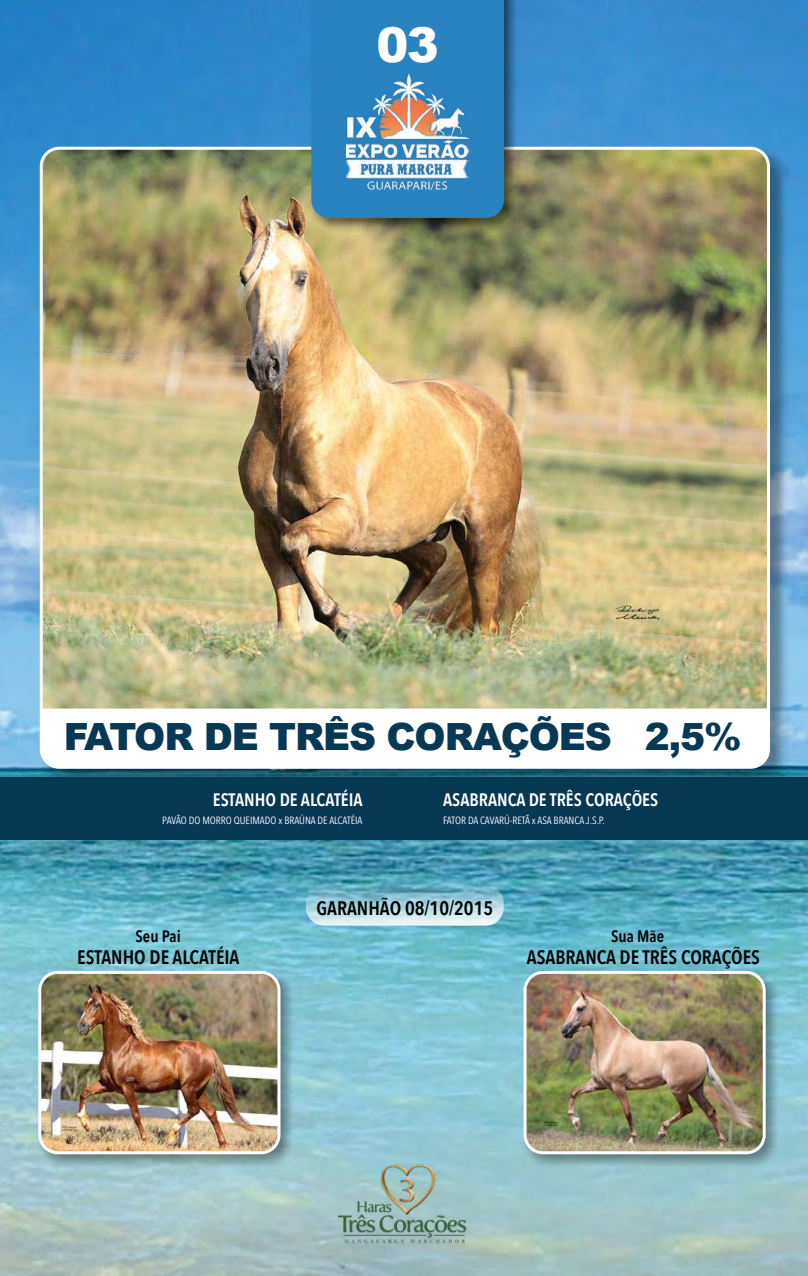
<style>
.page{position:relative;width:808px;height:1276px;background:#fff}
.page>*{position:absolute;margin:0;border:0;box-sizing:border-box;transform-origin:0 0}
.t1{font:900 48px "Arial";color:#fff}
.t2{font:900 37.5px "Arial";letter-spacing:-.03em;color:#073954}
.t3{font:600 19.5px "Avenir Next Condensed";color:#000100}
.t4{font:600 18px "Avenir Next Condensed";color:#fff}
.t5{font:600 16.5px "Avenir Next Condensed";color:#000100}
.t6{font:10.5px "Avenir Next Condensed";color:#fff}
</style>
<div class="page">
<img style="left:0;top:0;width:808px;height:1275px">
<div style="left:42px;top:148px;width:747px;height:639px;background:#000;opacity:.36"></div>
<div style="left:41px;top:148px;width:727px;height:619px;background:#fff;border-radius:18px"></div>
<img style="left:41px;top:148px;width:727px;height:560px">
<div style="left:40px;top:147px;width:730px;height:622px;border:3px solid #fff;border-radius:18px"></div>
<div style="left:309px;top:0;width:210px;height:232px;background:#000;opacity:.52"></div>
<div style="left:311px;top:0;width:193px;height:218px;background:#2983c1"></div>
<img style="left:346px;top:74px;width:123px;height:116px">
<div style="left:36px;top:968px;width:259px;height:200px;background:#000;opacity:.37"></div>
<img style="left:40px;top:972px;width:239px;height:180px">
<div style="left:38px;top:971px;width:242px;height:183px;border:3px solid #fff;border-radius:18px"></div>
<div style="left:521px;top:968px;width:259px;height:200px;background:#000;opacity:.37"></div>
<img style="left:525px;top:972px;width:239px;height:180px">
<div style="left:523px;top:971px;width:243px;height:183px;border:3px solid #fff;border-radius:18px"></div>
<img style="left:338px;top:1157px;width:129px;height:96px">
<div style="left:0;top:777px;width:808px;height:62px;background:#063753"></div>
<svg style="left:306px;top:885px;width:198px;height:40px;background:#a4cfdb"></svg>
<h1 class="t1" style="left:377px;top:10px;width:64px">03</h1>
<h2 class="t2" style="left:64px;top:710px;width:679px">FATOR DE TRÊS CORAÇÕES 2,5%</h2>
<h3 class="t4" style="left:213px;top:784px;width:151px">ESTANHO DE ALCATÉIA</h3>
<h3 class="t4" style="left:443px;top:784px;width:217px">ASABRANCA DE TRÊS CORAÇÕES</h3>
<p class="t6" style="left:162px;top:811px;width:202px">PAVÃO DO MORRO QUEIMADO x BRAÚNA DE ALCATÉIA</p>
<p class="t6" style="left:443px;top:811px;width:163px">FATOR DA CAVARÚ-RETÃ x ASA BRANCA J.S.P.</p>
<h3 class="t3" style="left:316px;top:891px;width:178px">GARANHÃO 08/10/2015</h3>
<h3 class="t5" style="left:136px;top:922px;width:47px">Seu Pai</h3>
<h3 class="t5" style="left:611px;top:922px;width:55px">Sua Mãe</h3>
<h3 class="t3" style="left:77px;top:940px;width:164px">ESTANHO DE ALCATÉIA</h3>
<h3 class="t3" style="left:527px;top:940px;width:235px">ASABRANCA DE TRÊS CORAÇÕES</h3>
</div>
